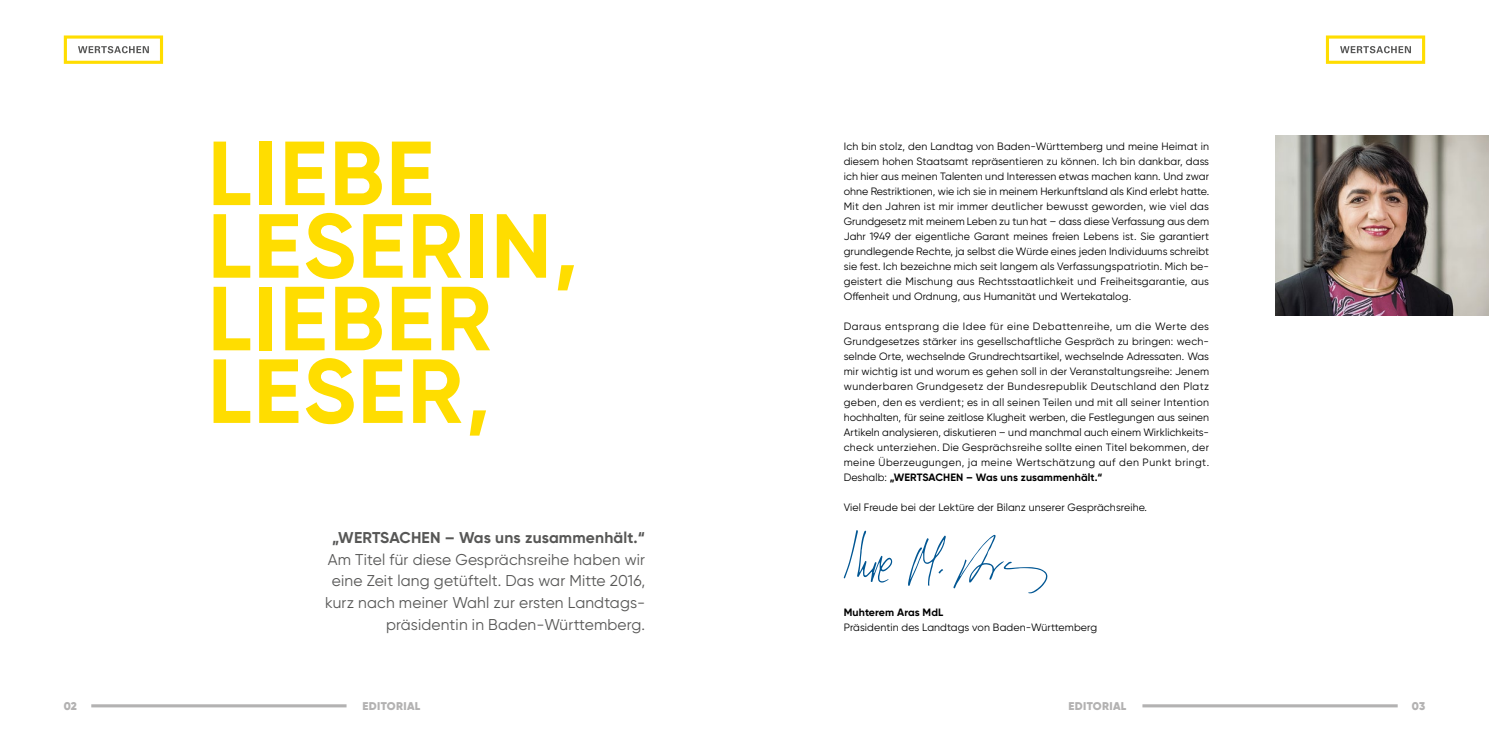
<style>
.page{position:relative;width:1489px;height:745px;background:#fff}
.page>*{position:absolute;margin:0;border:0;box-sizing:border-box;transform-origin:0 0}
.t1{font:700 90.62px/72.5px "Gilroy";letter-spacing:.02em;color:#fd0}
.t2{font:15.62px/21.9px "Gilroy";letter-spacing:.01em;color:#575756;text-align:right}
.t3{font:700 15.62px "Gilroy";letter-spacing:.01em;color:#575756}
.t4{font:900 11.25px "Gilroy";letter-spacing:.03em;color:#b3b2b2}
.t5{font:10.62px/15px "Gilroy";letter-spacing:.01em;color:#000;text-align:justify}
.t6{font:700 10.62px "Gilroy";letter-spacing:.01em;color:#000}
.s1{font-weight:700}
</style>
<div class="page">
<img style="left:1275px;top:135px;width:213px;height:180px">
<svg style="left:843px;top:530px;width:204px;height:63px"></svg>
<svg style="left:91px;top:704px;width:255px;height:3px"></svg>
<svg style="left:1142px;top:704px;width:255px;height:3px"></svg>
<div style="left:1325px;top:35px;width:99px;height:29px;border:3px solid #fd0"></div>
<svg style="left:1340px;top:46px;width:70px;height:7px"></svg>
<div style="left:64px;top:35px;width:99px;height:29px;border:3px solid #fd0"></div>
<svg style="left:78px;top:46px;width:71px;height:7px"></svg>
<p class="t1" style="left:208px;top:136px;width:372px">LIEBE<br>LESERIN,<br>LIEBER<br>LESER,</p>
<p class="t3" style="left:332px;top:527px;width:314px">„WERTSACHEN – Was uns zusammenhält.“</p>
<p class="t2" style="left:325px;top:547px;width:321px">Am Titel für diese Gesprächsreihe haben wir eine Zeit lang getüftelt. Das war Mitte 2016, kurz nach meiner Wahl zur ersten Landtags&shy;präsidentin in Baden-Württemberg.</p>
<p class="t5" style="left:843px;top:139px;width:367px">Ich bin stolz, den Landtag von Baden-Württemberg und meine Heimat in diesem hohen Staatsamt repräsentieren zu können. Ich bin dankbar, dass ich hier aus meinen Talenten und Interessen etwas machen kann. Und zwar ohne Restriktionen, wie ich sie in meinem Herkunftsland als Kind erlebt hatte.<br>Mit den Jahren ist mir immer deutlicher bewusst geworden, wie viel das Grundgesetz mit meinem Leben zu tun hat – dass diese Verfassung aus dem Jahr 1949 der eigentliche Garant meines freien Lebens ist. Sie garantiert grundlegende Rechte, ja selbst die Würde eines jeden Individuums schreibt sie fest. Ich bezeichne mich seit langem als Verfassungspatriotin. Mich be&shy;geistert die Mischung aus Rechtsstaatlichkeit und Freiheitsgarantie, aus Offenheit und Ordnung, aus Humanität und Wertekatalog.</p>
<p class="t5" style="left:843px;top:319px;width:367px;text-align:left">Daraus entsprang die Idee für eine Debattenreihe, um die Werte des Grundgesetzes stärker ins gesellschaftliche Gespräch zu bringen: wech&shy;selnde Orte, wechselnde Grundrechtsartikel, wechselnde Adressaten. Was mir wichtig ist und worum es gehen soll in der Veranstaltungsreihe: Jenem wunderbaren Grundgesetz der Bundesrepublik Deutschland den Platz geben, den es verdient; es in all seinen Teilen und mit all seiner Intention hochhalten, für seine zeitlose Klugheit werben, die Festlegungen aus seinen Artikeln analysieren, diskutieren – und manchmal auch einem Wirklichkeits&shy;check unterziehen. Die Gesprächsreihe sollte einen Titel bekommen, der meine Überzeugungen, ja meine Wertschätzung auf den Punkt bringt.<br>Deshalb: <span class="s1">„WERTSACHEN – Was uns zusammenhält.“</span></p>
<p class="t5" style="left:843px;top:499px;width:305px">Viel Freude bei der Lektüre der Bilanz unserer Gesprächsreihe.</p>
<p class="t6" style="left:843px;top:605px;width:101px">Muhterem Aras MdL</p>
<p class="t5" style="left:843px;top:619px;width:255px">Präsidentin des Landtags von Baden-Württemberg</p>
<p class="t4" style="left:64px;top:698px;width:15px">02</p>
<p class="t4" style="left:1411px;top:698px;width:15px">03</p>
<p class="t4" style="left:362px;top:698px;width:59px">EDITORIAL</p>
<p class="t4" style="left:1068px;top:698px;width:59px">EDITORIAL</p>
</div>
